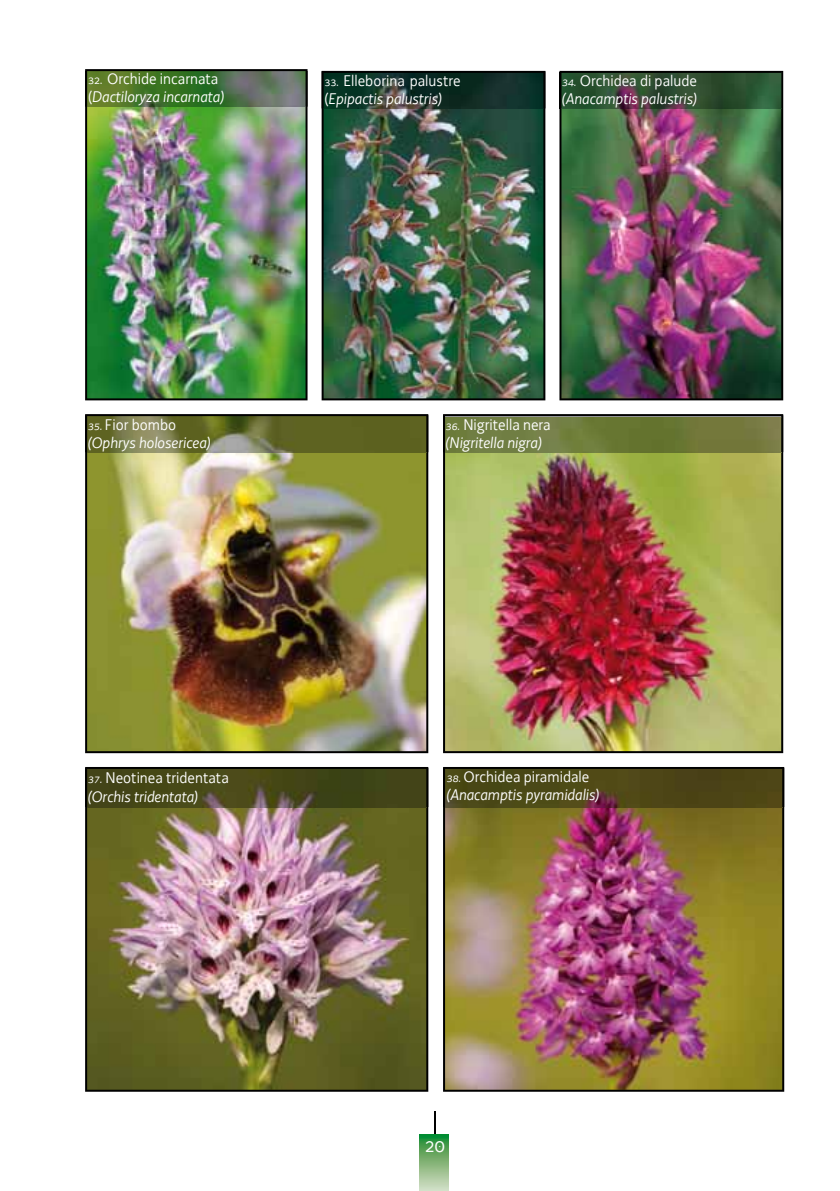
<style>
.page{position:relative;width:840px;height:1191px;background:#fff}
.page>*{position:absolute;margin:0;border:0;box-sizing:border-box;transform-origin:0 0}
.t1{font:20px "Decima WE";color:#fff}
.t2{font:italic 16px/18px "Decima WE";color:#fff}
.t3{font:16px/18px "Decima WE";color:#fff}
.s1{font-style:normal;font-size:12px}
.s2{font-style:normal}
.s3{font-size:12px}
.s4{font-style:italic}
.s5{font-style:italic;font-size:12px}
</style>
<div class="page">
<svg style="left:419px;top:1134px;width:29px;height:57px;background:#7bb378"></svg>
<img style="left:85px;top:69px;width:222px;height:331px">
<hr style="left:306px;top:71px;width:1px;height:36px;background:#000">
<hr style="left:85px;top:71px;width:1px;height:36px;background:#000">
<img style="left:86px;top:71px;width:220px;height:36px">
<img style="left:443px;top:414px;width:339px;height:339px">
<img style="left:321px;top:108px;width:224px;height:292px">
<img style="left:559px;top:71px;width:223px;height:329px">
<img style="left:85px;top:767px;width:343px;height:324px">
<img style="left:443px;top:767px;width:340px;height:324px">
<img style="left:85px;top:414px;width:343px;height:339px">
<hr style="left:427px;top:768px;width:1px;height:39px;background:#000">
<hr style="left:85px;top:768px;width:1px;height:39px;background:#000">
<img style="left:86px;top:768px;width:341px;height:39px">
<hr style="left:782px;top:768px;width:1px;height:39px;background:#000">
<hr style="left:443px;top:768px;width:1px;height:39px;background:#000">
<img style="left:444px;top:768px;width:338px;height:39px">
<svg style="left:443px;top:415px;width:339px;height:37px"></svg>
<img style="left:444px;top:418px;width:337px;height:34px">
<hr style="left:427px;top:415px;width:1px;height:37px;background:#000">
<hr style="left:85px;top:415px;width:1px;height:37px;background:#000">
<img style="left:86px;top:415px;width:341px;height:37px">
<hr style="left:559px;top:72px;width:1px;height:36px;background:#000">
<img style="left:560px;top:72px;width:221px;height:36px">
<svg style="left:321px;top:71px;width:224px;height:37px"></svg>
<img style="left:322px;top:72px;width:222px;height:36px">
<svg style="left:434px;top:1111px;width:1px;height:23px"></svg>
<p class="t2" style="left:88px;top:70px;width:137px"><span class="s1">32.</span> <span class="s2">Orchide incarnata (</span>Dactiloryza incarnata)</p>
<p class="t3" style="left:324px;top:71px;width:138px"><span class="s3">33.</span> Elleborina palustre (<span class="s4">Epipactis palustris)</span></p>
<p class="t2" style="left:562px;top:71px;width:136px"><span class="s3">34.</span> <span class="s2">Orchidea di palude </span>(Anacamptis palustris)</p>
<p class="t2" style="left:88px;top:415px;width:124px"><span class="s3">35.</span> <span class="s2">Fior bombo </span>(Ophrys holosericea)</p>
<p class="t2" style="left:445px;top:415px;width:106px"><span class="s3">36.</span> <span class="s2">Nigritella nera </span>(Nigritella nigra)</p>
<p class="t3" style="left:88px;top:768px;width:142px;line-height:19.2px"><span class="s5">37.</span> Neotinea tridentata <span class="s4">(Orchis tridentata)</span></p>
<p class="t2" style="left:446px;top:767px;width:154px"><span class="s3">38.</span> <span class="s2">Orchidea piramidale </span>(Anacamptis pyramidalis)</p>
<p class="t1" style="left:424px;top:1134px;width:21px">20</p>
</div>
